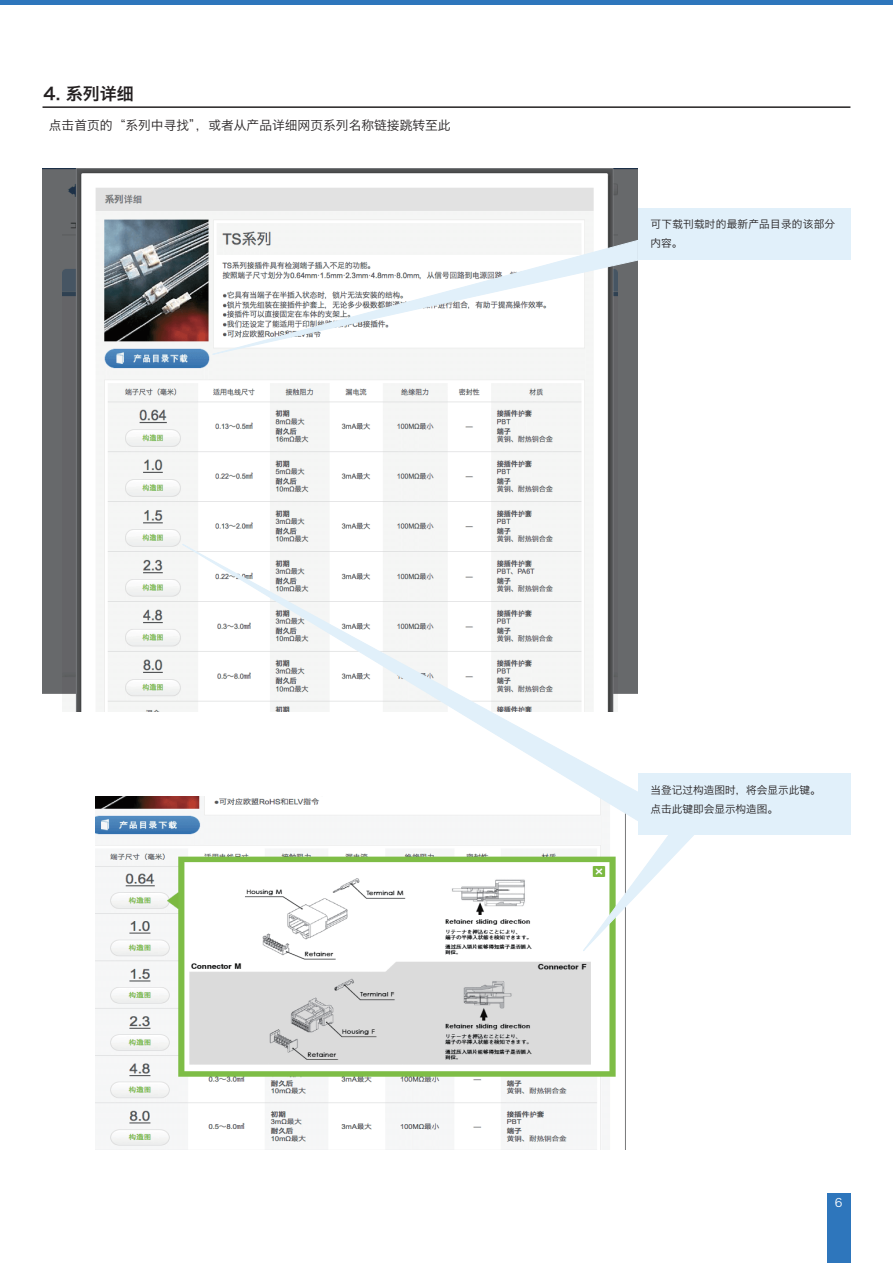
<style>
.page{position:relative;width:893px;height:1263px;background:#fff}
.page>*{position:absolute;margin:0;border:0;box-sizing:border-box;transform-origin:0 0}
.t1{font:16.95px "Hiragino Sans GB W6";color:#231f20}
.t2{font:12.75px "Hiragino Sans GB W3";color:#231f20}
.t3{font:11.7px "Hiragino Sans GB W3";color:#fff}
.t4{font:10.65px/18.6px "Hiragino Sans GB W3";color:#231f20}
.t5{font:10.65px/18.6px "Hiragino Sans GB W3";letter-spacing:.025em;color:#231f20}
</style>
<div class="page">
<hr style="left:43px;top:106px;width:807px;height:2px;background:#231f20">
<div style="left:0;top:0;width:893px;height:5px;background:#2e76bc"></div>
<div style="left:827px;top:1193px;width:23px;height:70px;background:#2e76bc"></div>
<img style="left:43px;top:168px;width:595px;height:543px">
<img style="left:95px;top:797px;width:531px;height:352px">
<div style="left:638px;top:209px;width:212px;height:51px;background:#e1f0fa"></div>
<svg style="left:212px;top:240px;width:426px;height:115px"></svg>
<div style="left:638px;top:773px;width:212px;height:61px;background:#e1f0fa"></div>
<svg style="left:167px;top:535px;width:471px;height:290px"></svg>
<svg style="left:579px;top:834px;width:116px;height:122px"></svg>
<h1 class="t1" style="left:44px;top:83px;width:92px">4. 系列详细</h1>
<p class="t2" style="left:49px;top:118px;width:403px">点击首页的“系列中寻找”，或者从产品详细网页系列名称链接跳转至此</p>
<p class="t5" style="left:651px;top:215px;width:186px">可下载刊载时的最新产品目录的该部分内容。</p>
<p class="t4" style="left:651px;top:780px;width:172px">当登记过构造图时，将会显示此键。点击此键即会显示构造图。</p>
<p class="t3" style="left:835px;top:1195px;width:9px">6</p>
</div>
